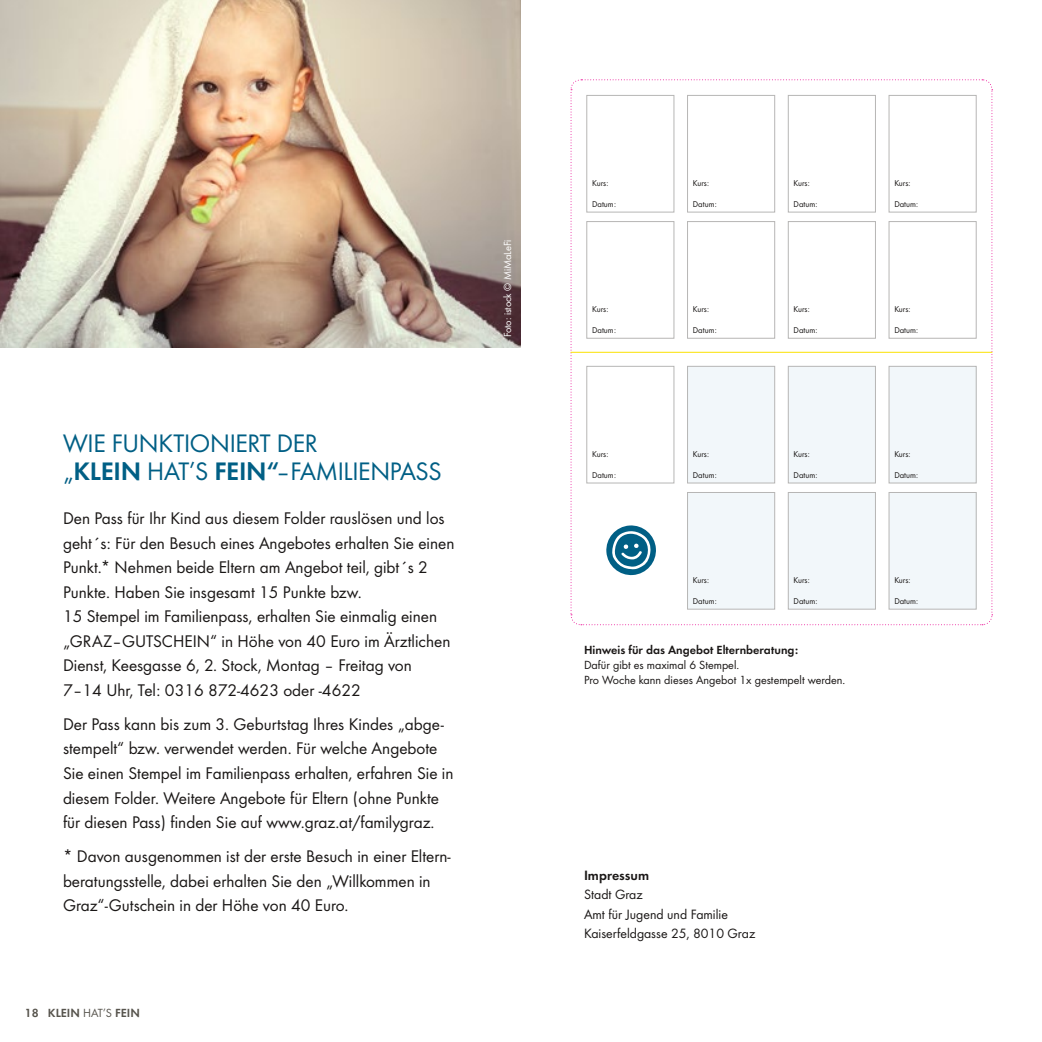
<style>
.page{position:relative;width:1042px;height:1042px;background:#fff}
.page>*{position:absolute;margin:0;border:0;box-sizing:border-box;transform-origin:0 0}
.t1{font:26.25px/28px "Futura Boo";letter-spacing:-.01em;color:#005f85}
.t2{font:17.5px/24.5px "Futura Boo";color:#1a1716}
.t3{font:14px/19.2px "Futura Boo";color:#1a1716}
.t4{font:14px "Futura Dem";color:#1a1716}
.t5{font:12.25px/14.7px "Futura Boo";color:#1a1716}
.t6{font:12.25px "Futura Dem";color:#1a1716}
.t7{font:12.25px "Futura Dem";color:#57544d}
.t8{font:10.67px "Futura Boo";letter-spacing:-.01em;color:#fff}
.t9{font:8.75px "Futura Boo";color:#1a1716}
.s1{font-family:"Futura Dem"}
.s2{font-family:"Futura Boo"}
</style>
<div class="page">
<img style="left:0;top:0;width:521px;height:347px">
<svg style="left:570px;top:79px;width:423px;height:546px"></svg>
<h1 class="t1" style="left:63px;top:428px;width:380px">WIE FUNKTIONIERT DER<br>„<span class="s1">KLEIN</span> HAT’S <span class="s1">FEIN“</span>–FAMILIENPASS</h1>
<p class="t2" style="left:63px;top:505px;width:393px">Den Pass für Ihr Kind aus diesem Folder rauslösen und los geht´s: Für den Besuch eines Angebotes erhalten Sie einen Punkt.* Nehmen beide Eltern am Angebot teil, gibt´s 2<br>Punkte. Haben Sie insgesamt 15 Punkte bzw.<br>15 Stempel im Familienpass, erhalten Sie einmalig einen „GRAZ–GUTSCHEIN“ in Höhe von 40 Euro im Ärztlichen Dienst, Keesgasse 6, 2. Stock, Montag – Freitag von 7–14 Uhr, Tel: 0316 872-4623 oder -4622</p>
<p class="t2" style="left:63px;top:711px;width:392px">Der Pass kann bis zum 3. Geburtstag Ihres Kindes „abge&shy;stempelt“ bzw. verwendet werden. Für welche Angebote Sie einen Stempel im Familienpass erhalten, erfahren Sie in diesem Folder. Weitere Angebote für Eltern (ohne Punkte für diesen Pass) finden Sie auf www.graz.at/familygraz.</p>
<p class="t2" style="left:63px;top:843px;width:389px">* Davon ausgenommen ist der erste Besuch in einer Eltern&shy;beratungsstelle, dabei erhalten Sie den „Willkommen in<br>Graz“-Gutschein in der Höhe von 40 Euro.</p>
<p class="t7" style="left:25px;top:1004px;width:117px">18 KLEIN <span class="s2">HAT’S</span> FEIN</p>
<p class="t8" style="left:500px;top:337px;width:99px;rotate:-90deg">Foto: istock © MiMaLeFi</p>
<p class="t9" style="left:592px;top:177px;width:18px">Kurs:</p>
<p class="t9" style="left:592px;top:198px;width:25px">Datum:</p>
<p class="t9" style="left:693px;top:177px;width:18px">Kurs:</p>
<p class="t9" style="left:693px;top:198px;width:25px">Datum:</p>
<p class="t9" style="left:793px;top:177px;width:18px">Kurs:</p>
<p class="t9" style="left:793px;top:198px;width:25px">Datum:</p>
<p class="t9" style="left:894px;top:177px;width:18px">Kurs:</p>
<p class="t9" style="left:894px;top:198px;width:25px">Datum:</p>
<p class="t9" style="left:592px;top:303px;width:18px">Kurs:</p>
<p class="t9" style="left:592px;top:324px;width:25px">Datum:</p>
<p class="t9" style="left:693px;top:303px;width:18px">Kurs:</p>
<p class="t9" style="left:693px;top:324px;width:25px">Datum:</p>
<p class="t9" style="left:793px;top:303px;width:18px">Kurs:</p>
<p class="t9" style="left:793px;top:324px;width:25px">Datum:</p>
<p class="t9" style="left:894px;top:303px;width:18px">Kurs:</p>
<p class="t9" style="left:894px;top:324px;width:25px">Datum:</p>
<p class="t9" style="left:592px;top:448px;width:18px">Kurs:</p>
<p class="t9" style="left:592px;top:469px;width:25px">Datum:</p>
<p class="t9" style="left:693px;top:448px;width:18px">Kurs:</p>
<p class="t9" style="left:693px;top:469px;width:25px">Datum:</p>
<p class="t9" style="left:793px;top:448px;width:18px">Kurs:</p>
<p class="t9" style="left:793px;top:469px;width:25px">Datum:</p>
<p class="t9" style="left:894px;top:448px;width:18px">Kurs:</p>
<p class="t9" style="left:894px;top:469px;width:25px">Datum:</p>
<p class="t9" style="left:693px;top:574px;width:18px">Kurs:</p>
<p class="t9" style="left:693px;top:595px;width:25px">Datum:</p>
<p class="t9" style="left:793px;top:574px;width:18px">Kurs:</p>
<p class="t9" style="left:793px;top:595px;width:25px">Datum:</p>
<p class="t9" style="left:894px;top:574px;width:18px">Kurs:</p>
<p class="t9" style="left:894px;top:595px;width:25px">Datum:</p>
<p class="t6" style="left:584px;top:641px;width:216px">Hinweis für das Angebot Elternberatung:</p>
<p class="t5" style="left:584px;top:657px;width:263px">Dafür gibt es maximal 6 Stempel.<br>Pro Woche kann dieses Angebot 1x gestempelt werden.</p>
<p class="t4" style="left:584px;top:865px;width:67px">Impressum</p>
<p class="t3" style="left:584px;top:884px;width:173px">Stadt Graz<br>Amt für Jugend und Familie<br>Kaiserfeldgasse 25, 8010 Graz</p>
</div>
